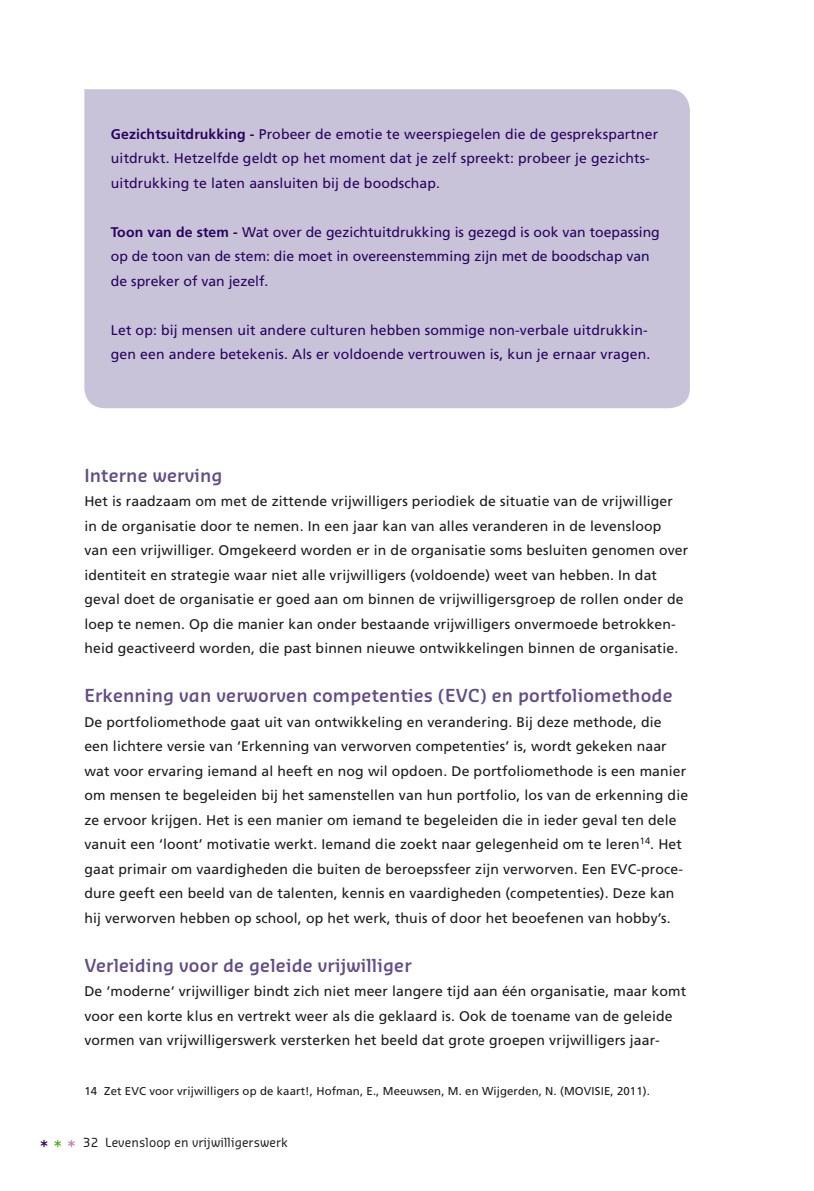
<style>
.page{position:relative;width:814px;height:1191px;background:#fff}
.page>*{position:absolute;margin:0;border:0;box-sizing:border-box;transform-origin:0 0}
.tussenkop_2__groen{font:600 17.5px "Sansa";letter-spacing:.01em;color:#634c88}
.brood{font:14px/24.5px "Frutiger";letter-spacing:.01em;color:#1b1c20}
.t1{font:14px/24.5px "Frutiger";letter-spacing:.01em;color:#2a035e}
.t2{font:12.25px "Sansa";letter-spacing:.01em;color:#1b1c20}
.voetnoot{font:11.38px "Frutiger";letter-spacing:.01em;color:#1b1c20}
.s1{font-weight:700}
.s2{font-size:17.5px;color:#2a035e}
.s3{font-size:17.5px;color:#50ac25}
.s4{font-size:17.5px;color:#ba7fb5}
</style>
<div class="page">
<div style="left:84px;top:89px;width:606px;height:319px;background:#c9c3da"></div>
<p class="t1" style="left:111px;top:121px;width:548px"><span class="s1">Gezichtsuitdrukking -</span> Probeer de emotie te weerspiegelen die de gesprekspartner uitdrukt. Hetzelfde geldt op het moment dat je zelf spreekt: probeer je gezichts&shy;uitdrukking te laten aansluiten bij de boodschap.</p>
<p class="t1" style="left:111px;top:219px;width:550px"><span class="s1">Toon van de stem -</span> Wat over de gezichtuitdrukking is gezegd is ook van toepassing op de toon van de stem: die moet in overeenstemming zijn met de boodschap van de spreker of van jezelf.</p>
<p class="t1" style="left:111px;top:317px;width:541px">Let op: bij mensen uit andere culturen hebben sommige non-verbale uitdrukkin&shy;gen een andere betekenis. Als er voldoende vertrouwen is, kun je ernaar vragen.</p>
<p class="tussenkop_2__groen" style="left:84px;top:464px;width:140px">Interne werving</p>
<p class="brood" style="left:84px;top:489px;width:605px">Het is raadzaam om met de zittende vrijwilligers periodiek de situatie van de vrijwilliger in de organisatie door te nemen. In een jaar kan van alles veranderen in de levensloop van een vrijwilliger. Omgekeerd worden er in de organisatie soms besluiten genomen over identiteit en strategie waar niet alle vrijwilligers (voldoende) weet van hebben. In dat geval doet de organisatie er goed aan om binnen de vrijwilligersgroep de rollen onder de loep te nemen. Op die manier kan onder bestaande vrijwilligers onvermoede betrokken&shy;heid geactiveerd worden, die past binnen nieuwe ontwikkelingen binnen de organisatie.</p>
<p class="tussenkop_2__groen" style="left:84px;top:684px;width:590px">Erkenning van verworven competenties (EVC) en portfoliomethode</p>
<p class="brood" style="left:84px;top:709px;width:605px">De portfoliomethode gaat uit van ontwikkeling en verandering. Bij deze methode, die een lichtere versie van ‘Erkenning van verworven competenties’ is, wordt gekeken naar wat voor ervaring iemand al heeft en nog wil opdoen. De portfoliomethode is een manier om mensen te begeleiden bij het samenstellen van hun portfolio, los van de erkenning die ze ervoor krijgen. Het is een manier om iemand te begeleiden die in ieder geval ten dele vanuit een ‘loont’ motivatie werkt. Iemand die zoekt naar gelegenheid om te leren<sup>14</sup>. Het gaat primair om vaardigheden die buiten de beroepssfeer zijn verworven. Een EVC-proce&shy;dure geeft een beeld van de talenten, kennis en vaardigheden (competenties). Deze kan hij verworven hebben op school, op het werk, thuis of door het beoefenen van hobby’s.</p>
<p class="tussenkop_2__groen" style="left:84px;top:954px;width:329px">Verleiding voor de geleide vrijwilliger</p>
<p class="brood" style="left:84px;top:979px;width:603px">De ‘moderne‘ vrijwilliger bindt zich niet meer langere tijd aan één organisatie, maar komt voor een korte klus en vertrekt weer als die geklaard is. Ook de toename van de geleide vormen van vrijwilligerswerk versterken het beeld dat grote groepen vrijwilligers jaar-</p>
<p class="voetnoot" style="left:84px;top:1084px;width:567px">14 Zet EVC voor vrijwilligers op de kaart!, Hofman, E., Meeuwsen, M. en Wijgerden, N. (MOVISIE, 2011).</p>
<p class="t2" style="left:40px;top:1135px;width:249px"><span class="s2">*</span> <span class="s3">*</span> <span class="s4">*</span> 32 Levensloop en vrijwilligerswerk</p>
</div>
